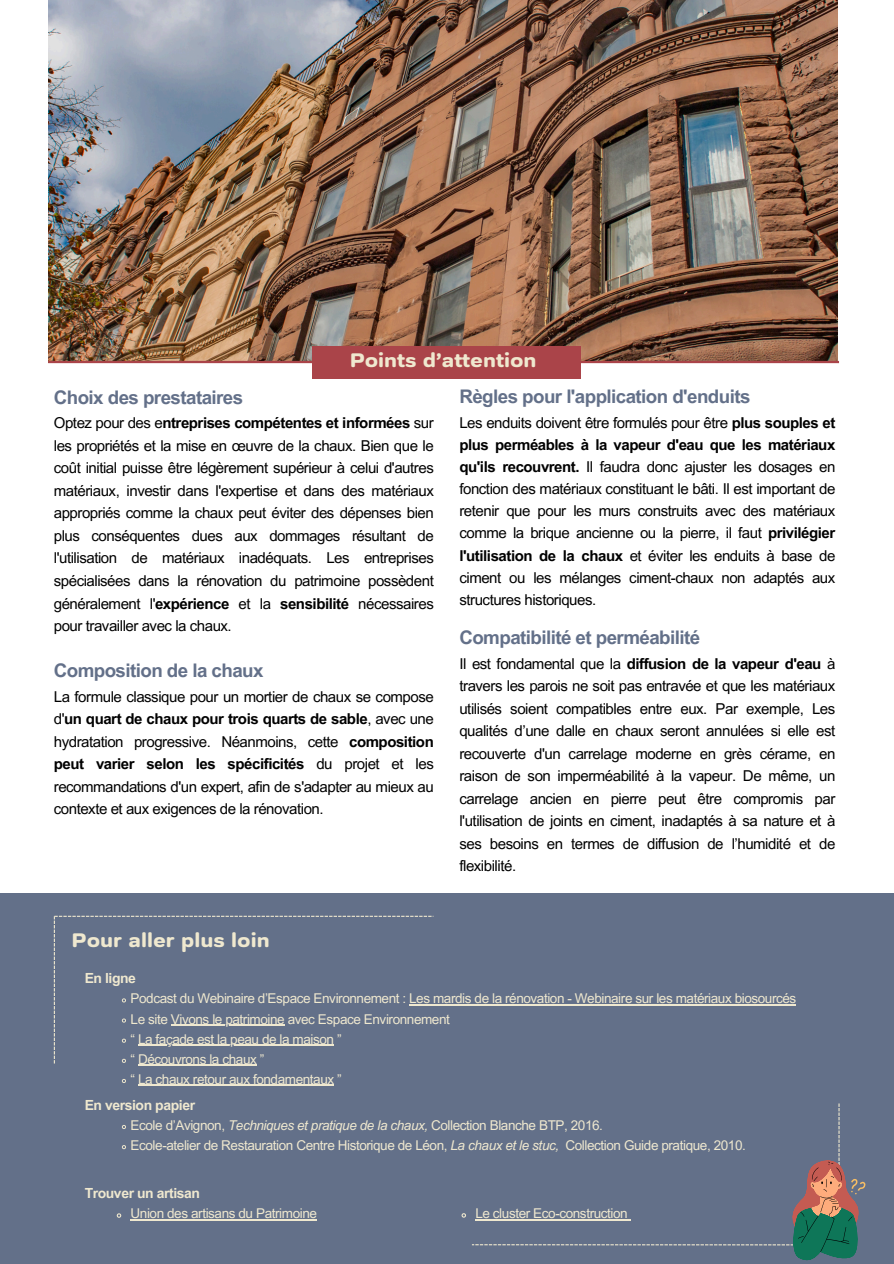
<style>
.page{position:relative;width:894px;height:1264px;background:#fff}
.page>*{position:absolute;margin:0;border:0;box-sizing:border-box;transform-origin:0 0}
.t1{font:700 semi-expanded 19.5px "Prachason Neue Mon";color:#efe8cf}
.t2{font:700 18.75px "Arial MT Pro";letter-spacing:-.03em;color:#637089}
.t3{font:15px/22.5px "Arial MT Pro";letter-spacing:-.03em;color:#000;text-align:justify}
.t4{font:700 13.95px "Arial MT Pro";letter-spacing:-.03em;color:#efe8cf}
.t5{font:13.5px "Arial MT Pro";letter-spacing:-.03em;color:#efe8cf}
.s1{font-weight:700}
.s2{font-style:italic}
</style>
<div class="page">
<img style="left:48px;top:0;width:788px;height:361px">
<div style="left:313px;top:346px;width:267px;height:32px;background:#aa4449"></div>
<hr style="left:48px;top:361px;width:790px;height:2px;background:#aa4449">
<div style="left:0;top:893px;width:893px;height:370px;background:#637089"></div>
<hr style="left:409px;top:1004px;width:386px;height:1px;background:#efe8cf">
<svg style="left:54px;top:915px;width:379px;height:148px"></svg>
<hr style="left:138px;top:1064px;width:118px;height:1px;background:#efe8cf">
<svg style="left:122px;top:1079px;width:4px;height:3px"></svg>
<hr style="left:138px;top:1084px;width:196px;height:1px;background:#efe8cf">
<svg style="left:122px;top:1125px;width:4px;height:3px"></svg>
<svg style="left:116px;top:1213px;width:6px;height:5px"></svg>
<hr style="left:130px;top:1219px;width:186px;height:1px;background:#efe8cf">
<svg style="left:461px;top:1103px;width:404px;height:158px"></svg>
<h3 class="t1" style="left:350px;top:351px;width:188px">Points d’attention</h3>
<h3 class="t2" style="left:54px;top:390px;width:191px">Choix des prestataires</h3>
<h3 class="t3" style="left:54px;top:414px;width:381px">Optez pour des e<span class="s1">ntreprises compétentes et informées</span> sur les propriétés et la mise en œuvre de la chaux. Bien que le coût initial puisse être légèrement supérieur à celui d'autres matériaux, investir dans l'expertise et dans des matériaux appropriés comme la chaux peut éviter des dépenses bien plus conséquentes dues aux dommages résultant de l'utilisation de matériaux inadéquats. Les entreprises spécialisées dans la rénovation du patrimoine possèdent généralement l'<span class="s1">expérience</span> et la <span class="s1">sensibilité</span> nécessaires pour travailler avec la chaux.</h3>
<h3 class="t2" style="left:54px;top:663px;width:211px">Composition de la chaux</h3>
<h3 class="t3" style="left:54px;top:687px;width:381px">La formule classique pour un mortier de chaux se compose d'<span class="s1">un quart de chaux pour trois quarts de sable</span>, avec une hydratation progressive. Néanmoins, cette <span class="s1">composition peut varier selon les spécificités</span> du projet et les recommandations d'un expert, afin de s'adapter au mieux au contexte et aux exigences de la rénovation.</h3>
<p class="t1" style="left:72px;top:931px;width:199px">Pour aller plus loin</p>
<h1 class="t2" style="left:459px;top:390px;width:292px">Règles pour l'application d'enduits</h1>
<h1 class="t3" style="left:459px;top:413px;width:377px;line-height:22px">Les enduits doivent être formulés pour être <span class="s1">plus souples et plus perméables à la vapeur d'eau que les matériaux qu'ils recouvrent.</span> Il faudra donc ajuster les dosages en fonction des matériaux constituant le bâti. Il est important de retenir que pour les murs construits avec des matériaux comme la brique ancienne ou la pierre, il faut <span class="s1">privilégier l'utilisation de la chaux</span> et éviter les enduits à base de ciment ou les mélanges ciment-chaux non adaptés aux structures historiques.</h1>
<h3 class="t2" style="left:459px;top:630px;width:242px">Compatibilité et perméabilité</h3>
<h3 class="t3" style="left:459px;top:654px;width:377px">Il est fondamental que la <span class="s1">diffusion de la vapeur d'eau</span> à travers les parois ne soit pas entravée et que les matériaux utilisés soient compatibles entre eux. Par exemple, Les qualités d’une dalle en chaux seront annulées si elle est recouverte d'un carrelage moderne en grès cérame, en raison de son imperméabilité à la vapeur. De même, un carrelage ancien en pierre peut être compromis par l'utilisation de joints en ciment, inadaptés à sa nature et à ses besoins en termes de diffusion de l’humidité et de flexibilité.</h3>
<h1 class="t4" style="left:85px;top:972px;width:53px">En ligne</h1>
<h2 class="t5" style="left:130px;top:993px;width:667px">Podcast du Webinaire d’Espace Environnement : Les mardis de la rénovation - Webinaire sur les matériaux biosourcés</h2>
<p class="t5" style="left:130px;top:1013px;width:321px">Le site Vivons le patrimoine avec Espace Environnement</p>
<p class="t5" style="left:130px;top:1033px;width:212px">“ La façade est la peau de la maison ”</p>
<p class="t5" style="left:130px;top:1054px;width:135px">“ Découvrons la chaux ”</p>
<p class="t5" style="left:130px;top:1074px;width:212px">“ La chaux retour aux fondamentaux ”</p>
<p class="t4" style="left:85px;top:1099px;width:112px">En version papier</p>
<h2 class="t5" style="left:130px;top:1120px;width:474px">Ecole d’Avignon, <span class="s2">Techniques et pratique de la chaux,</span> Collection Blanche BTP, 2016.</h2>
<p class="t5" style="left:130px;top:1140px;width:430px">Ecole-atelier de Restauration Centre Historique de Léon, <span class="s2">La chaux et le stuc,</span></p>
<p class="t5" style="left:565px;top:1140px;width:182px">Collection Guide pratique, 2010.</p>
<p class="t4" style="left:85px;top:1187px;width:117px">Trouver un artisan</p>
<h2 class="t5" style="left:130px;top:1208px;width:188px">Union des artisans du Patrimoine</h2>
<p class="t5" style="left:475px;top:1208px;width:154px">Le cluster Eco-construction</p>
</div>
